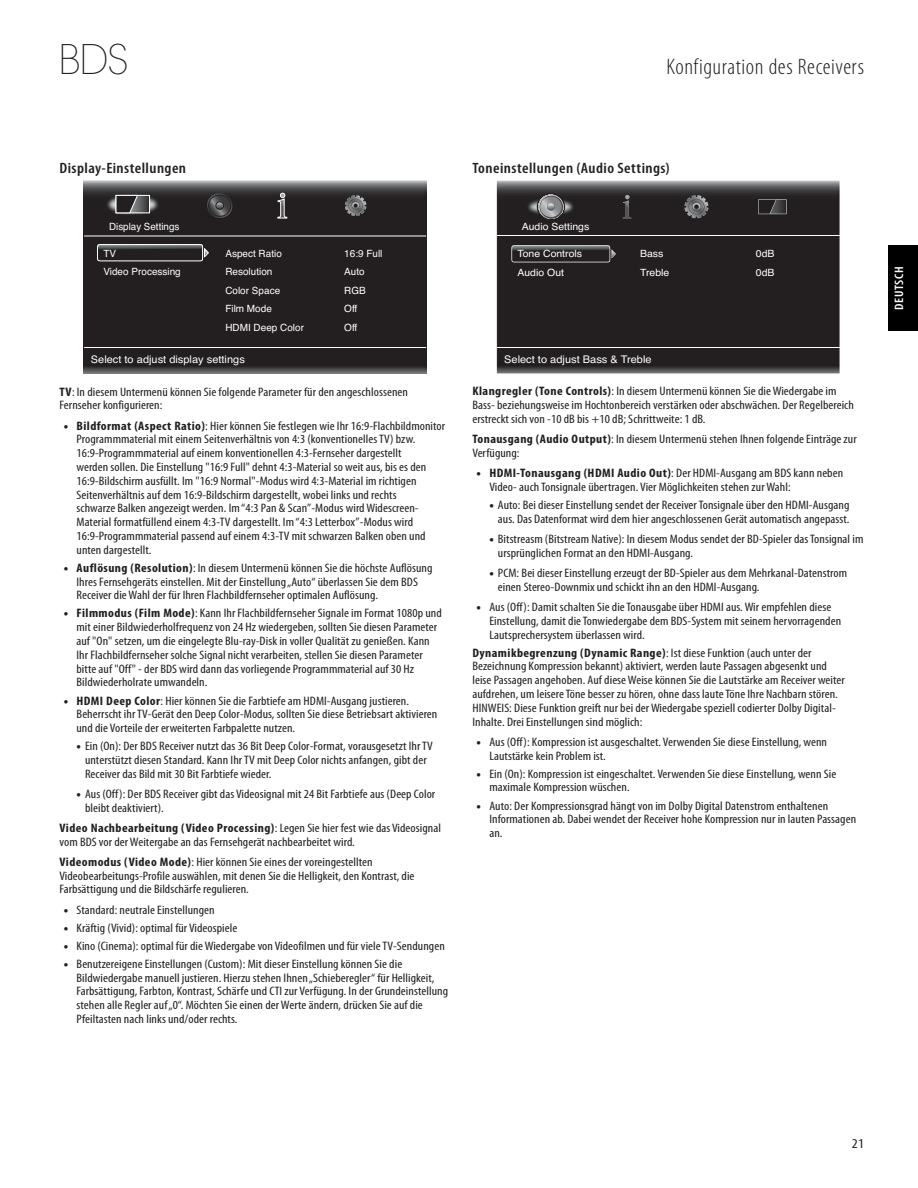
<style>
.page{position:relative;width:918px;height:1188px;background:#fff}
.page>*{position:absolute;margin:0;border:0;box-sizing:border-box;transform-origin:0 0}
.t1{font:200 40.5px "Avant Garde";color:#231f20}
.t2{font:300 condensed 22.5px "Myriad Pro";letter-spacing:.02em;color:#231f20;scale:1.05 1}
.t3{font:600 condensed 15px "Myriad Pro";letter-spacing:.025em;color:#231f20;scale:1.1 1}
.t4{font:condensed 13.5px "Myriad Pro";color:#231f20;scale:1.15 1}
.t5{font:condensed 12.3px/13.8px "Myriad Pro";letter-spacing:.005em;color:#231f20;scale:1.1 1}
.t6{font:700 condensed 12.3px "Myriad Pro";letter-spacing:.03em;color:#231f20;scale:1.1 1}
.t7{font:600 condensed 12.3px "Myriad Pro";letter-spacing:.04em;color:#fff;scale:1.1 1}
.t8{font:10.5px "Helvetica";color:#fff;scale:1.05 1}
.t9{font:10.05px/18.6px "Helvetica";color:#fff;scale:1.05 1}
.t10{font:9.9px/18.5px "Helvetica";color:#fff}
.s1{font-weight:700}
.s2{font-weight:900;font-stretch:normal}
.s3{font-weight:400}
</style>
<div class="page">
<div style="left:889px;top:246px;width:29px;height:85px;background:#000"></div>
<img style="left:84px;top:181px;width:343px;height:193px">
<hr style="left:84px;top:236px;width:342px;height:1px;background:#fff">
<hr style="left:84px;top:347px;width:342px;height:1px;background:#fff">
<div style="left:97px;top:244px;width:106px;height:17px;border:1px solid #fff;border-radius:4px"></div>
<svg style="left:97px;top:245px;width:112px;height:16px;background:#403d3e"></svg>
<svg style="left:345px;top:195px;width:21px;height:21px"></svg>
<svg style="left:205px;top:193px;width:29px;height:26px"></svg>
<div style="left:216px;top:202px;width:8px;height:8px;border:1px solid #231f20;border-radius:50%"></div>
<svg style="left:278px;top:193px;width:9px;height:25px"></svg>
<svg style="left:138px;top:197px;width:10px;height:14px"></svg>
<div style="left:116px;top:195px;width:34px;height:18px;border:1px solid #fff"></div>
<svg style="left:116px;top:195px;width:22px;height:18px"></svg>
<img style="left:497px;top:181px;width:343px;height:192px">
<hr style="left:497px;top:236px;width:342px;height:1px;background:#fff">
<hr style="left:497px;top:347px;width:342px;height:1px;background:#fff">
<svg style="left:511px;top:245px;width:105px;height:17px;background:#424041"></svg>
<svg style="left:685px;top:195px;width:23px;height:23px"></svg>
<svg style="left:536px;top:193px;width:29px;height:27px"></svg>
<svg style="left:623px;top:195px;width:8px;height:24px"></svg>
<img style="left:777px;top:199px;width:9px;height:15px">
<img style="left:758px;top:199px;width:19px;height:15px">
<h1 class="t1" style="left:59px;top:35px;width:71px">BDS</h1>
<h2 class="t2" style="left:666px;top:55px;width:190px">Konfiguration des Receivers</h2>
<p class="t3" style="left:60px;top:160px;width:117px">Display-Einstellungen</p>
<p class="t10" style="left:109px;top:217px;width:72px">Display Settings</p>
<p class="t10" style="left:103px;top:244px;width:79px">TV<br>Video Processing</p>
<p class="t10" style="left:225px;top:244px;width:80px">Aspect Ratio<br>Resolution<br>Color Space<br>Film Mode<br>HDMI Deep Color</p>
<p class="t10" style="left:344px;top:244px;width:40px">16:9 Full<br>Auto<br>RGB<br>Off<br>Off</p>
<p class="t8" style="left:91px;top:351px;width:148px">Select to adjust display settings</p>
<p class="t5" style="left:60px;top:385px;width:318px"><span class="s1">TV</span>: In diesem Untermenü können Sie folgende Parameter für den angeschlossenen<br>Fernseher konfigurieren:</p>
<p class="t5" style="left:77px;top:419px;width:337px;text-indent:-13px"><span class="s2">•</span> <span class="s1">Bildformat (Aspect Ratio)</span>: Hier können Sie festlegen wie Ihr 16:9-Flachbildmonitor Programmmaterial mit einem Seitenverhältnis von 4:3 (konventionelles TV) bzw.<br>16:9-Programmmaterial auf einem konventionellen 4:3-Fernseher dargestellt<br>werden sollen. Die Einstellung "16:9 Full" dehnt 4:3-Material so weit aus, bis es den 16:9-Bildschirm ausfüllt. Im "16:9 Normal"-Modus wird 4:3-Material im richtigen Seitenverhältnis auf dem 16:9-Bildschirm dargestellt, wobei links und rechts<br>schwarze Balken angezeigt werden. Im “4:3 Pan &amp; Scan”-Modus wird Widescreen-Material formatfüllend einem 4:3-TV dargestellt. Im “4:3 Letterbox”-Modus wird 16:9-Programmmaterial passend auf einem 4:3-TV mit schwarzen Balken oben und unten dargestellt.</p>
<p class="t5" style="left:77px;top:561px;width:325px;text-indent:-13px"><span class="s2">•</span> <span class="s1">Auflösung (Resolution)</span>: In diesem Untermenü können Sie die höchste Auflösung<br>Ihres Fernsehgeräts einstellen. Mit der Einstellung „Auto“ überlassen Sie dem BDS<br>Receiver die Wahl der für Ihren Flachbildfernseher optimalen Auflösung.</p>
<p class="t5" style="left:77px;top:607px;width:334px;text-indent:-13px"><span class="s2">•</span> <span class="s1">Filmmodus (Film Mode)</span>: Kann Ihr Flachbildfernseher Signale im Format 1080p und mit einer Bildwiederholfrequenz von 24 Hz wiedergeben, sollten Sie diesen Parameter auf "On" setzen, um die eingelegte Blu-ray-Disk in voller Qualität zu genießen. Kann Ihr Flachbildfernseher solche Signal nicht verarbeiten, stellen Sie diesen Parameter bitte auf "Off" - der BDS wird dann das vorliegende Programmmaterial auf 30 Hz Bildwiederholrate umwandeln.</p>
<p class="t5" style="left:64px;top:694px;width:224px"><span class="s2">•</span> <span class="s1">HDMI Deep Color</span>: Hier können Sie die Farbtiefe am HDMI</p>
<p class="t5" style="left:77px;top:694px;width:330px;text-indent:250px">-Ausgang justieren.<br>Beherrscht ihr TV-Gerät den Deep Color-Modus, sollten Sie diese Betriebsart aktivieren und die Vorteile der erweiterten Farbpalette nutzen.</p>
<p class="t5" style="left:85px;top:739px;width:313px;text-align:justify;text-indent:-9px"><span class="s2">•</span> Ein (On): Der BDS Receiver nutzt das 36 Bit Deep Color-Format, vorausgesetzt Ihr TV unterstützt diesen Standard. Kann Ihr TV mit Deep Color nichts anfangen, gibt der Receiver das Bild mit 30 Bit Farbtiefe wieder.</p>
<p class="t5" style="left:85px;top:787px;width:320px;text-indent:-9px"><span class="s2">•</span> Aus (Off): Der BDS Receiver gibt das Videosignal mit 24 Bit Farbtiefe aus (Deep Color bleibt deaktiviert).</p>
<p class="t5" style="left:60px;top:821px;width:348px"><span class="s1">Video Nachbearbeitung (Video Processing)</span>: Legen Sie hier fest wie das Videosignal vom BDS vor der Weitergabe an das Fernsehgerät nachbearbeitet wird.</p>
<p class="t5" style="left:60px;top:855px;width:324px"><span class="s1">Videomodus (Video Mode)</span>: Hier können Sie eines der voreingestellten<br>Videobearbeitungs-Profile auswählen, mit denen Sie die Helligkeit, den Kontrast, die<br>Farbsättigung und die Bildschärfe regulieren.</p>
<p class="t5" style="left:64px;top:903px;width:139px"><span class="s2">•</span> Standard: neutrale Einstellungen</p>
<p class="t5" style="left:64px;top:921px;width:159px"><span class="s2">•</span> Kräftig (Vivid): optimal für Videospiele</p>
<p class="t5" style="left:64px;top:939px;width:348px"><span class="s2">•</span> Kino (Cinema): optimal für die Wiedergabe von Videofilmen und für viele TV-Sendungen</p>
<p class="t5" style="left:77px;top:957px;width:339px;text-indent:-13px"><span class="s2">•</span> Benutzereigene Einstellungen (Custom): Mit dieser Einstellung können Sie die Bildwiedergabe manuell justieren. Hierzu stehen Ihnen „Schieberegler“ für Helligkeit, Farbsättigung, Farbton, Kontrast, Schärfe und CTI zur Verfügung. In der Grundeinstellung stehen alle Regler auf „0“. Möchten Sie einen der Werte ändern, drücken Sie auf die Pfeiltasten nach links und/oder rechts.</p>
<p class="t3" style="left:472px;top:160px;width:181px">Toneinstellungen (Audio Settings)</p>
<p class="t9" style="left:522px;top:218px;width:66px">Audio Settings</p>
<p class="t9" style="left:517px;top:245px;width:63px">Tone Controls<br>Audio Out</p>
<p class="t9" style="left:640px;top:245px;width:29px">Bass<br>Treble</p>
<p class="t9" style="left:756px;top:245px;width:19px">0dB<br>0dB</p>
<p class="t8" style="left:504px;top:352px;width:142px">Select to adjust Bass &amp; Treble</p>
<p class="t5" style="left:472px;top:385px;width:348px"><span class="s1">Klangregler (Tone Controls)</span>: In diesem Untermenü können Sie die Wiedergabe im<br>Bass- beziehungsweise im Hochtonbereich verstärken oder abschwächen. Der Regelbereich erstreckt sich von -10 dB bis +10 dB; Schrittweite: 1 dB.</p>
<p class="t5" style="left:472px;top:432px;width:351px"><span class="s1">Tonausgang (Audio Output)</span>: In diesem Untermenü stehen Ihnen folgende Einträge zur<br>Verfügung:</p>
<p class="t6" style="left:477px;top:465px;width:203px"><span class="s2">•</span> HDMI-Tonausgang (HDMI Audio Out)<span class="s3">: Der HDMI</span></p>
<p class="t5" style="left:489px;top:466px;width:323px;text-indent:227px">-Ausgang am BDS kann neben<br>Video- auch Tonsignale übertragen. Vier Möglichkeiten stehen zur Wahl:</p>
<p class="t5" style="left:489px;top:498px;width:276px"><span class="s2">•</span> Auto: Bei dieser Einstellung sendet der ReceiverTonsignale über den HDMI</p>
<p class="t5" style="left:498px;top:498px;width:321px;text-align:right">-Ausgang<br>aus. Das Datenformat wird dem hier angeschlossenen Gerät automatisch angepasst.</p>
<p class="t5" style="left:498px;top:532px;width:334px;text-indent:-9px"><span class="s2">•</span> Bitstreasm (Bitstream Native): In diesem Modus sendet der BD-Spieler das Tonsignal im ursprünglichen Format an den HDMI</p>
<p class="t5" style="left:650px;top:546px;width:40px">-Ausgang.</p>
<p class="t5" style="left:498px;top:566px;width:319px;text-indent:-9px"><span class="s2">•</span> PCM: Bei dieser Einstellung erzeugt der BD-Spieler aus dem Mehrkanal-Datenstrom einen Stereo-Downmix und schickt ihn an den HDMI</p>
<p class="t5" style="left:717px;top:580px;width:40px">-Ausgang.</p>
<p class="t5" style="left:477px;top:600px;width:210px"><span class="s2">•</span> Aus (Off): Damit schalten Sie die Tonausgabe über HDMI</p>
<p class="t5" style="left:489px;top:600px;width:321px;text-indent:237px">aus. Wir empfehlen diese<br>Einstellung, damit die Tonwiedergabe dem BDS-System mit seinem hervorragenden<br>Lautsprechersystem überlassen wird.</p>
<p class="t5" style="left:472px;top:646px;width:340px"><span class="s1">Dynamikbegrenzung (Dynamic Range)</span>: Ist diese Funktion (auch unter der Bezeichnung Kompression bekannt) aktiviert, werden laute Passagen abgesenkt und leise Passagen angehoben. Auf diese Weise können Sie die Lautstärke am Receiver weiter aufdrehen, um leisere Töne besser zu hören, ohne dass laute Töne Ihre Nachbarn stören.<br>HINW</p>
<p class="t5" style="left:472px;top:701px;width:332px;text-indent:24px">EIS: Diese Funktion greift nur bei der Wiedergabe speziell codierter Dolby Digital-<br>Inhalte. Drei Einstellungen sind möglich:</p>
<p class="t5" style="left:489px;top:735px;width:309px;text-indent:-13px"><span class="s2">•</span> Aus (Off): Kompression ist ausgeschaltet. Verwenden Sie diese Einstellung, wenn<br>Lautstärke kein Problem ist.</p>
<p class="t5" style="left:489px;top:767px;width:317px;text-indent:-13px"><span class="s2">•</span> Ein (On): Kompression ist eingeschaltet. Verwenden Sie diese Einstellung, wenn Sie maximale Kompression wüschen.</p>
<p class="t5" style="left:489px;top:799px;width:335px;text-indent:-13px"><span class="s2">•</span> Auto: Der Kompressionsgrad hängt von im Dolby Digital Datenstrom enthaltenen<br>Informationen ab. Dabei wendet der Receiver hohe Kompression nur in lauten Passagen an.</p>
<p class="t7" style="left:893px;top:310px;width:41px;rotate:-90deg">DEUTSCH</p>
<p class="t4" style="left:852px;top:1137px;width:12px">21</p>
</div>
